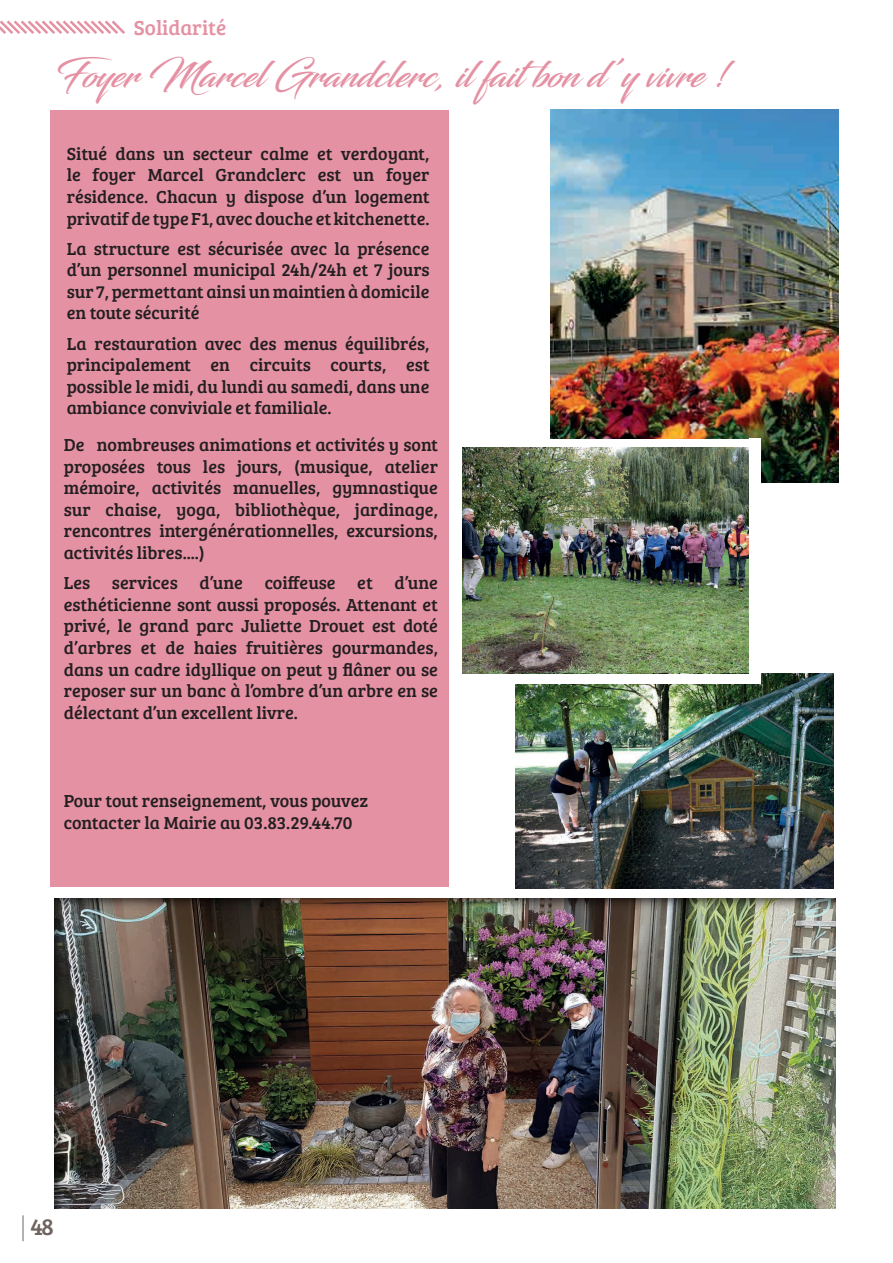
<style>
.page{position:relative;width:893px;height:1263px;background:#fff}
.page>*{position:absolute;margin:0;border:0;box-sizing:border-box;transform-origin:0 0}
.t1{font:36px "Blacksword";color:#e591a4}
.t2{font:24px "Bree Serif";color:#706460}
.t3{font:21px "Bree Serif";color:#e591a4}
.t4{font:18px/21.6px "Bree Serif";color:#231f20;text-align:justify}
</style>
<div class="page">
<svg style="left:23px;top:1215px;width:1px;height:26px"></svg>
<svg style="left:0;top:20px;width:125px;height:14px"></svg>
<div style="left:50px;top:111px;width:399px;height:776px;background:#e591a4"></div>
<img style="left:551px;top:109px;width:288px;height:373px">
<div style="left:52px;top:891px;width:785px;height:319px;background:#231f20;opacity:.75"></div>
<img style="left:462px;top:446px;width:287px;height:227px">
<img style="left:516px;top:674px;width:317px;height:215px">
<div style="left:454px;top:438px;width:306px;height:8px;background:#fff"></div>
<div style="left:749px;top:438px;width:11px;height:239px;background:#fff"></div>
<div style="left:459px;top:673px;width:301px;height:10px;background:#fff"></div>
<div style="left:54px;top:889px;width:820px;height:8px;background:#fff"></div>
<p class="t3" style="left:134px;top:13px;width:94px">Solidarité</p>
<h1 class="t1" style="left:56px;top:53px;width:674px">Foyer Marcel Grandclerc, il faitbon d’y vivre !</h1>
<p class="t4" style="left:67px;top:142px;width:364px">Situé dans un secteur calme et verdoyant, le foyer Marcel Grandclerc est un foyer résidence. Chacun y dispose d’un logement privatif de type F1, avec douche et kitchenette.</p>
<p class="t4" style="left:67px;top:237px;width:364px">La structure est sécurisée avec la présence d’un personnel municipal 24h/24h et 7 jours sur 7, permettant ainsi un maintien à domicile en toute sécurité</p>
<p class="t4" style="left:67px;top:332px;width:364px">La restauration avec des menus équilibrés, principalement en circuits courts, est possible le midi, du lundi au samedi, dans une ambiance conviviale et familiale.</p>
<p class="t4" style="left:64px;top:433px;width:376px">De nombreuses animations et activités y sont proposées tous les jours, (musique, atelier mémoire, activités manuelles, gymnastique sur chaise, yoga, bibliothèque, jardinage, rencontres intergénérationnelles, excursions, activités libres....)</p>
<p class="t4" style="left:64px;top:571px;width:376px">Les services d’une coiffeuse et d’une esthéticienne sont aussi proposés. Attenant et privé, le grand parc Juliette Drouet est doté d’arbres et de haies fruitières gourmandes, dans un cadre idyllique on peut y flâner ou se reposer sur un banc à l’ombre d’un arbre en se délectant d’un excellent livre.</p>
<p class="t4" style="left:64px;top:788px;width:306px;line-height:22.5px">Pour tout renseignement, vous pouvez contacter la Mairie au 03.83.29.44.70</p>
<h2 class="t2" style="left:30px;top:1209px;width:25px">48</h2>
</div>
